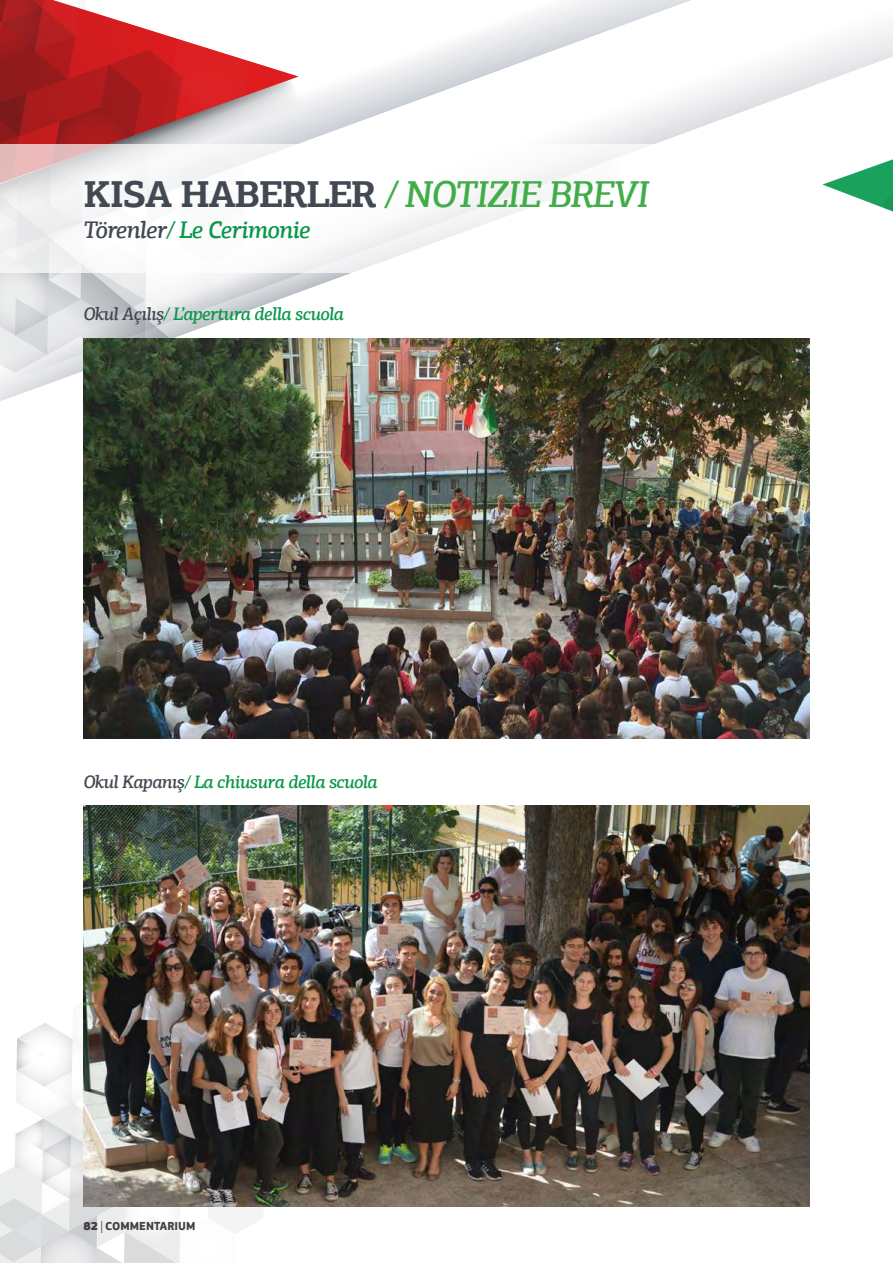
<style>
.page{position:relative;width:893px;height:1263px;background:#fff}
.page>*{position:absolute;margin:0;border:0;box-sizing:border-box;transform-origin:0 0}
.t1{font:italic 500 37.5px "PF Agora Slab Pro";letter-spacing:-.04em;color:#41ad49}
.t2{font:italic 500 24px "PF Agora Slab Pro";letter-spacing:-.04em;color:#0b974a}
.t3{font:italic 500 18px "PF Agora Slab Pro";letter-spacing:-.04em;color:#0b974a}
.t4{font:700 12px "PF Square Sans Pro";color:#414042}
.s1{font-weight:700;font-style:normal;color:#424952}
.s2{color:#424952}
.s3{font-weight:900}
.s4{font-family:"Univers LT Std";font-weight:300}
</style>
<div class="page">
<svg style="left:0;top:992px;width:264px;height:271px"></svg>
<svg style="left:809px;top:27px;width:84px;height:354px"></svg>
<svg style="left:0;top:279px;width:334px;height:142px"></svg>
<svg style="left:0;top:0;width:826px;height:279px"></svg>
<svg style="left:822px;top:159px;width:71px;height:52px"></svg>
<svg style="left:0;top:145px;width:778px;height:128px"></svg>
<img style="left:84px;top:338px;width:725px;height:400px">
<img style="left:84px;top:806px;width:725px;height:400px">
<h1 class="t1" style="left:84px;top:171px;width:568px"><span class="s1">KISA HABERLER</span> / NOTIZIE BREVI</h1>
<h2 class="t2" style="left:84px;top:215px;width:229px"><span class="s2">Törenler</span>/ Le Cerimonie</h2>
<p class="t3" style="left:84px;top:302px;width:262px"><span class="s2">Okul Açılış</span>/ L’apertura della scuola</p>
<p class="t3" style="left:84px;top:771px;width:296px"><span class="s2">Okul Kapanış</span>/ La chiusura della scuola</p>
<p class="t4" style="left:84px;top:1219px;width:113px"><span class="s3">82</span> <span class="s4">|</span> COMMENTARIUM</p>
</div>
